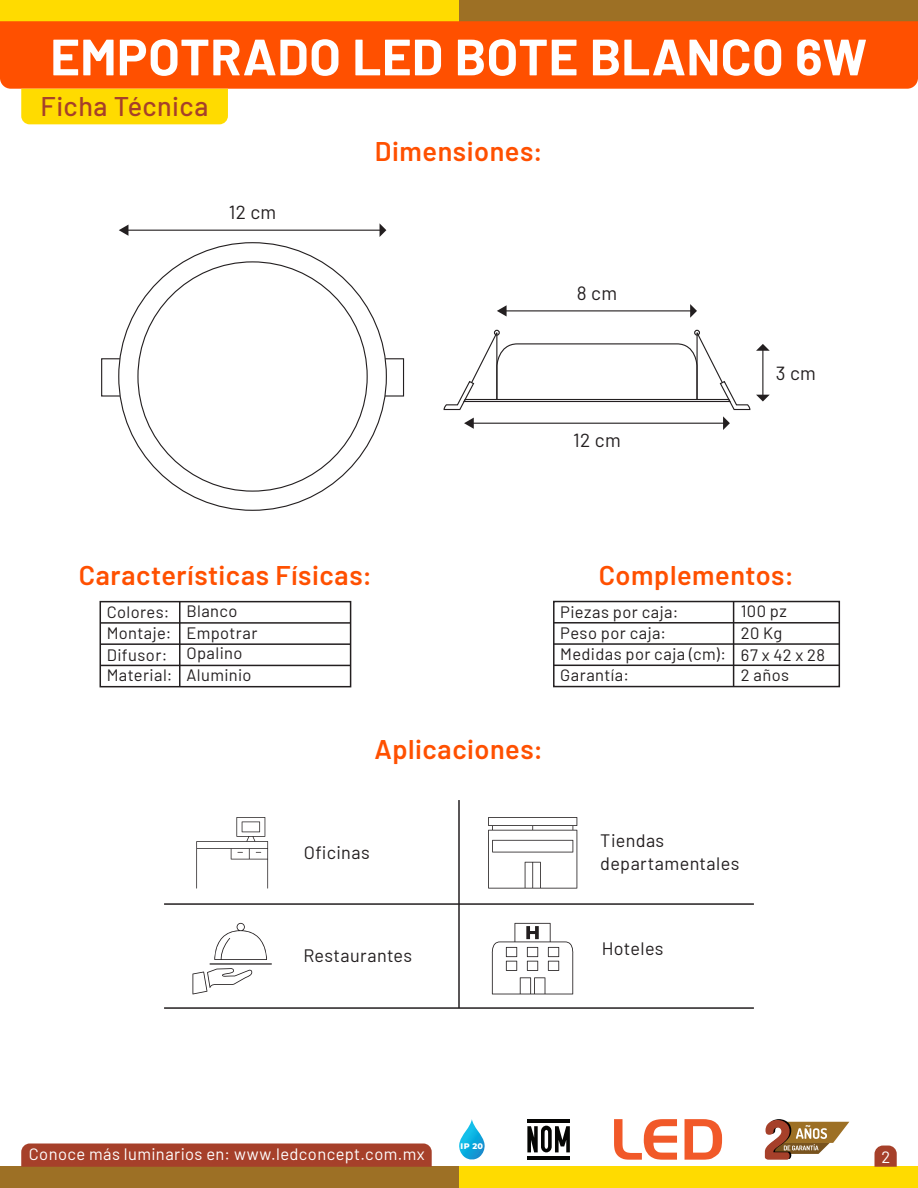
<style>
.page{position:relative;width:918px;height:1188px;background:#fff}
.page>*{position:absolute;margin:0;border:0;box-sizing:border-box;transform-origin:0 0}
.t1{font:700 51px "Barlow";letter-spacing:.005em;color:#fff}
.t2{font:600 27px "Barlow";letter-spacing:.02em;color:#ff5000}
.t3{font:500 27px "Barlow";letter-spacing:.015em;color:#a6402a}
.t4{font:19.05px "Barlow";letter-spacing:.02em;color:#231f20}
.t5{font:18px/22.5px "Barlow";letter-spacing:.02em;color:#231f20}
.t6{font:16.5px/21.3px "Barlow";letter-spacing:.025em;color:#231f20}
.t7{font:16.5px "Barlow";letter-spacing:.025em;color:#fff}
.t8{font:800 8.1px "Montserrat";color:#fff}
</style>
<div class="page">
<div style="left:459px;top:0;width:459px;height:21px;background:#9d7025"></div>
<div style="left:0;top:1167px;width:459px;height:21px;background:#9d7025"></div>
<div style="left:459px;top:1167px;width:459px;height:21px;background:#ffdb00"></div>
<div style="left:0;top:0;width:459px;height:21px;background:#ffdb00"></div>
<div style="left:0;top:21px;width:918px;height:68px;background:#ff5000"></div>
<div style="left:21px;top:89px;width:207px;height:35px;background:#ffdb00"></div>
<hr style="left:527px;top:1119px;width:43px;height:4px;background:#040503">
<hr style="left:527px;top:1156px;width:43px;height:4px;background:#040503">
<svg style="left:527px;top:1126px;width:43px;height:26px"></svg>
<svg style="left:614px;top:1119px;width:108px;height:41px"></svg>
<svg style="left:21px;top:1143px;width:411px;height:24px;background:#a8452f"></svg>
<svg style="left:874px;top:1146px;width:23px;height:21px"></svg>
<svg style="left:459px;top:1119px;width:26px;height:41px"></svg>
<hr style="left:100px;top:622px;width:251px;height:2px;background:#231f20">
<hr style="left:100px;top:643px;width:251px;height:2px;background:#231f20">
<hr style="left:100px;top:665px;width:251px;height:1px;background:#231f20">
<div style="left:100px;top:601px;width:251px;height:86px;border:2px solid #231f20"></div>
<hr style="left:179px;top:602px;width:2px;height:85px;background:#231f20">
<hr style="left:554px;top:622px;width:285px;height:2px;background:#231f20">
<hr style="left:554px;top:643px;width:285px;height:2px;background:#231f20">
<hr style="left:554px;top:665px;width:285px;height:1px;background:#231f20">
<div style="left:553px;top:601px;width:287px;height:86px;border:2px solid #231f20"></div>
<hr style="left:733px;top:601px;width:1px;height:86px;background:#231f20">
<svg style="left:765px;top:1119px;width:84px;height:41px"></svg>
<hr style="left:127px;top:230px;width:253px;height:1px;background:#231f20">
<svg style="left:119px;top:225px;width:9px;height:11px"></svg>
<svg style="left:380px;top:224px;width:6px;height:13px"></svg>
<hr style="left:505px;top:310px;width:186px;height:1px;background:#231f20">
<svg style="left:497px;top:305px;width:10px;height:12px"></svg>
<svg style="left:690px;top:304px;width:7px;height:14px"></svg>
<div style="left:101px;top:358px;width:19px;height:39px;border:1px solid #231f20"></div>
<div style="left:384px;top:358px;width:20px;height:39px;border:1px solid #231f20"></div>
<svg style="left:443px;top:330px;width:327px;height:100px"></svg>
<hr style="left:458px;top:800px;width:2px;height:208px;background:#231f20">
<hr style="left:164px;top:903px;width:590px;height:2px;background:#231f20">
<hr style="left:164px;top:1007px;width:590px;height:2px;background:#231f20">
<svg style="left:196px;top:817px;width:72px;height:72px"></svg>
<svg style="left:488px;top:817px;width:89px;height:72px"></svg>
<svg style="left:491px;top:923px;width:83px;height:71px"></svg>
<svg style="left:214px;top:923px;width:53px;height:37px"></svg>
<hr style="left:210px;top:963px;width:62px;height:2px;background:#231f20">
<svg style="left:192px;top:968px;width:60px;height:26px"></svg>
<h1 class="t1" style="left:50px;top:19px;width:818px">EMPOTRADO LED BOTE BLANCO 6W</h1>
<h2 class="t3" style="left:40px;top:87px;width:170px">Ficha Técnica</h2>
<p class="t4" style="left:229px;top:199px;width:49px">12 cm</p>
<h2 class="t2" style="left:375px;top:131px;width:170px">Dimensiones:</h2>
<p class="t4" style="left:577px;top:280px;width:42px">8 cm</p>
<p class="t4" style="left:573px;top:426px;width:49px">12 cm</p>
<p class="t4" style="left:776px;top:359px;width:42px">3 cm</p>
<h2 class="t2" style="left:79px;top:556px;width:295px">Características Físicas:</h2>
<p class="t6" style="left:107px;top:600px;width:67px">Colores:<br>Montaje:<br>Difusor:<br>Material:</p>
<p class="t6" style="left:186px;top:599px;width:72px;line-height:21.8px">Blanco<br>Empotrar</p>
<p class="t6" style="left:186px;top:641px;width:67px;line-height:21.9px">Opalino<br>Aluminio</p>
<h2 class="t2" style="left:599px;top:556px;width:197px">Complementos:</h2>
<p class="t6" style="left:560px;top:600px;width:167px">Piezas por caja:<br>Peso por caja:<br>Medidas por caja (cm):<br>Garantía:</p>
<p class="t6" style="left:741px;top:600px;width:86px">100 pz<br>20 Kg<br>67 x 42 x 28<br>2 años</p>
<h2 class="t2" style="left:374px;top:730px;width:170px">Aplicaciones:</h2>
<p class="t5" style="left:304px;top:840px;width:68px">Oficinas</p>
<p class="t5" style="left:303px;top:943px;width:110px">Restaurantes</p>
<p class="t5" style="left:600px;top:828px;width:141px">Tiendas departamentales</p>
<p class="t5" style="left:602px;top:935px;width:63px">Hoteles</p>
<p class="t7" style="left:29px;top:1142px;width:397px">Conoce más luminarios en: www.ledconcept.com.mx</p>
<p class="t8" style="left:461px;top:1140px;width:24px">IP 20</p>
<p class="t7" style="left:881px;top:1145px;width:10px">2</p>
</div>
